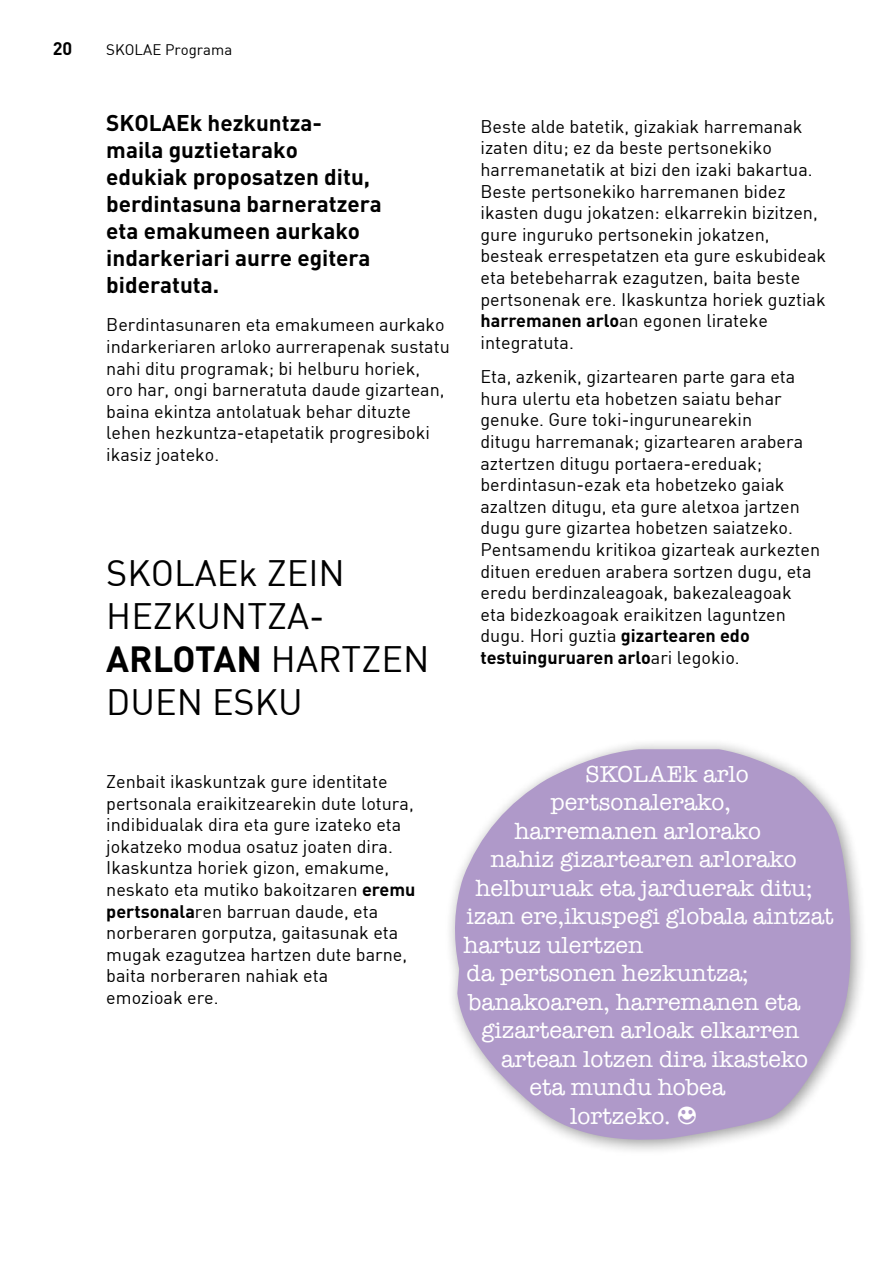
<style>
.page{position:relative;width:893px;height:1263px;background:#fff}
.page>*{position:absolute;margin:0;border:0;box-sizing:border-box;transform-origin:0 0}
.t1{font:36px/43.2px "DIN";color:#000}
.t2{font:23.7px "American Typewriter";color:#fff}
.t3{font:700 22.5px/27px "DIN";color:#000}
.t4{font:18px/21.6px "DIN";color:#000}
.t5{font:700 18px "DIN";color:#000}
.t6{font:15px "DIN";color:#000}
.s1{font-weight:700}
.s2{font-family:"Distro Bats"}
</style>
<div class="page">
<div style="left:444px;top:738px;width:423px;height:419px;background:#000;opacity:.4"></div>
<svg style="left:452px;top:749px;width:400px;height:394px;background:#bcaad1"></svg>
<p class="t5" style="left:53px;top:37px;width:21px">20</p>
<p class="t6" style="left:106px;top:41px;width:127px">SKOLAE Programa</p>
<p class="t3" style="left:106px;top:108px;width:277px">SKOLAEk hezkuntza&shy;maila guztietarako edukiak proposatzen ditu, berdintasuna barneratzera eta emakumeen aurkako indarkeriari aurre egitera bideratuta.</p>
<p class="t4" style="left:106px;top:314px;width:345px">Berdintasunaren eta emakumeen aurkako indarkeriaren arloko aurrerapenak sustatu nahi ditu programak; bi helburu horiek, oro har, ongi barneratuta daude gizartean, baina ekintza antolatuak behar dituzte lehen hezkuntza-etapetatik progresiboki ikasiz joateko.</p>
<h1 class="t1" style="left:106px;top:550px;width:325px">SKOLAEk ZEIN<br>HEZKUNTZA-<br><span class="s1">ARLOTAN</span> HARTZEN<br>DUEN ESKU</h1>
<p class="t4" style="left:480px;top:115px;width:347px">Beste alde batetik, gizakiak harremanak izaten ditu; ez da beste pertsonekiko harremanetatik at bizi den izaki bakartua.<br>Beste pertsonekiko harremanen bidez ikasten dugu jokatzen: elkarrekin bizitzen, gure inguruko pertsonekin jokatzen, besteak errespetatzen eta gure eskubideak eta betebeharrak ezagutzen, baita beste pertsonenak ere. Ikaskuntza horiek guztiak <span class="s1">harremanen arlo</span>an egonen lirateke integratuta.</p>
<p class="t4" style="left:480px;top:366px;width:341px">Eta, azkenik, gizartearen parte gara eta hura ulertu eta hobetzen saiatu behar genuke. Gure toki-ingurunearekin<br>ditugu harremanak; gizartearen arabera aztertzen ditugu portaera-ereduak; berdintasun-ezak eta hobetzeko gaiak azaltzen ditugu, eta gure aletxoa jartzen dugu gure gizartea hobetzen saiatzeko.<br>Pentsamendu kritikoa gizarteak aurkezten dituen ereduen arabera sortzen dugu, eta eredu berdinzaleagoak, bakezaleagoak eta bidezkoagoak eraikitzen laguntzen dugu. Hori guztia <span class="s1">gizartearen edo testuinguruaren arlo</span>ari legokio.</p>
<p class="t4" style="left:106px;top:770px;width:311px">Zenbait ikaskuntzak gure identitate pertsonala eraikitzearekin dute lotura, indibidualak dira eta gure izateko eta jokatzeko modua osatuz joaten dira.<br>Ikaskuntza horiek gizon, emakume, neskato eta mutiko bakoitzaren <span class="s1">eremu pertsonala</span>ren barruan daude, eta norberaren gorputza, gaitasunak eta mugak ezagutzea hartzen dute barne, baita norberaren nahiak eta<br>emozioak ere.</p>
<h2 class="t2" style="left:585px;top:755px;width:165px">SKOLAEk arlo</h2>
<h2 class="t2" style="left:550px;top:784px;width:182px">pertsonalerako,</h2>
<h2 class="t2" style="left:514px;top:813px;width:248px">harremanen arlorako</h2>
<h2 class="t2" style="left:490px;top:841px;width:308px">nahiz gizartearen arlorako</h2>
<h2 class="t2" style="left:475px;top:870px;width:338px">helburuak eta jarduerak ditu;</h2>
<h2 class="t2" style="left:466px;top:898px;width:369px">izan ere,ikuspegi globala aintzat</h2>
<h2 class="t2" style="left:463px;top:927px;width:181px">hartuz ulertzen</h2>
<h2 class="t2" style="left:466px;top:955px;width:284px">da pertsonen hezkuntza;</h2>
<h2 class="t2" style="left:468px;top:984px;width:334px">banakoaren, harremanen eta</h2>
<h2 class="t2" style="left:481px;top:1012px;width:319px">gizartearen arloak elkarren</h2>
<h2 class="t2" style="left:501px;top:1041px;width:309px">artean lotzen dira ikasteko</h2>
<h2 class="t2" style="left:529px;top:1069px;width:197px">eta mundu hobea</h2>
<h2 class="t2" style="left:570px;top:1098px;width:129px">lortzeko. <span class="s2">A</span></h2>
</div>
